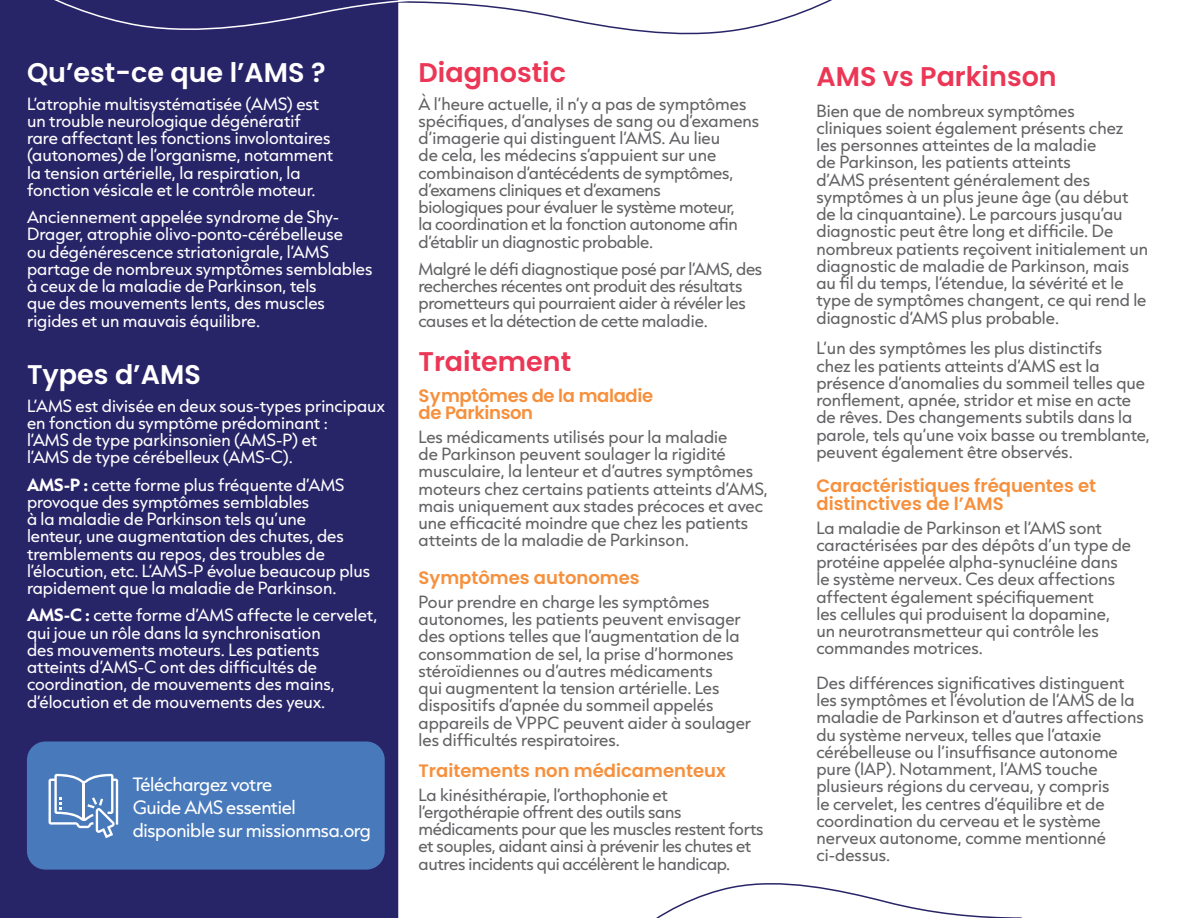
<style>
.page{position:relative;width:1188px;height:918px;background:#fff}
.page>*{position:absolute;margin:0;border:0;box-sizing:border-box;transform-origin:0 0}
.t1{font:600 27px "Poppins";color:#eb3655}
.t2{font:600 27px "Poppins";color:#fff}
.t3{font:600 18px/17.2px "Poppins";color:#f6903c}
.t4{font:600 18px/17.2px "Poppins";letter-spacing:-.02em;color:#f6903c}
.t5{font:16.35px/23.2px "Capitana";letter-spacing:-.02em;color:#fff}
.t6{font:15px/17.2px "Capitana";color:#636366}
.t7{font:15px/17.2px "Capitana";color:#fff}
.t8{font:15px/17.2px "Capitana";letter-spacing:-.02em;color:#636366}
.s1{font-weight:700}
</style>
<div class="page">
<div style="left:0;top:40px;width:398px;height:878px;background:#282468"></div>
<div style="left:27px;top:742px;width:358px;height:128px;background:#4a7ec0;border-radius:18px"></div>
<svg style="left:49px;top:774px;width:69px;height:64px"></svg>
<svg style="left:656px;top:883px;width:366px;height:35px"></svg>
<svg style="left:0;top:0;width:832px;height:40px"></svg>
<h1 class="t2" style="left:27px;top:57px;width:300px">Qu’est-ce que l’AMS ?</h1>
<p class="t7" style="left:27px;top:94px;width:308px">L’atrophie multisystématisée (AMS) est un trouble neurologique dégénératif rare affectant les fonctions involontaires (autonomes) de l’organisme, notamment la tension artérielle, la respiration, la fonction vésicale et le contrôle moteur.</p>
<p class="t7" style="left:27px;top:208px;width:347px">Anciennement appelée syndrome de Shy-Drager, atrophie olivo-ponto-cérébelleuse<br>ou dégénérescence striatonigrale, l’AMS partage de nombreux symptômes semblables à ceux de la maladie de Parkinson, tels<br>que des mouvements lents, des muscles rigides et un mauvais équilibre.</p>
<h1 class="t2" style="left:27px;top:359px;width:175px">Types d’AMS</h1>
<p class="t7" style="left:27px;top:396px;width:359px">L’AMS est divisée en deux sous-types principaux en fonction du symptôme prédominant :<br>l’AMS de type parkinsonien (AMS-P) et<br>l’AMS de type cérébelleux (AMS-C).</p>
<p class="t7" style="left:27px;top:475px;width:345px"><span class="s1">AMS-P :</span> cette forme plus fréquente d’AMS provoque des symptômes semblables<br>à la maladie de Parkinson tels qu’une<br>lenteur, une augmentation des chutes, des tremblements au repos, des troubles de l’élocution, etc. L’AMS-P évolue beaucoup plus rapidement que la maladie de Parkinson.</p>
<p class="t7" style="left:27px;top:606px;width:352px"><span class="s1">AMS-C :</span> cette forme d’AMS affecte le cervelet, qui joue un rôle dans la synchronisation<br>des mouvements moteurs. Les patients atteints d’AMS-C ont des difficultés de coordination, de mouvements des mains, d’élocution et de mouvements des yeux.</p>
<p class="t5" style="left:133px;top:772px;width:240px">Téléchargez votre<br>Guide AMS essentiel disponible sur missionmsa.org</p>
<h1 class="t1" style="left:418px;top:57px;width:149px">Diagnostic</h1>
<p class="t8" style="left:418px;top:94px;width:342px">À l’heure actuelle, il n’y a pas de symptômes spécifiques, d’analyses de sang ou d’examens d’imagerie qui distinguent l’AMS. Au lieu<br>de cela, les médecins s’appuient sur une combinaison d’antécédents de symptômes, d’examens cliniques et d’examens<br>biologiques pour évaluer le système moteur,<br>la coordination et la fonction autonome afin d’établir un diagnostic probable.</p>
<p class="t8" style="left:418px;top:260px;width:345px">Malgré le défi diagnostique posé par l’AMS, des recherches récentes ont produit des résultats prometteurs qui pourraient aider à révéler les causes et la détection de cette maladie.</p>
<h1 class="t1" style="left:418px;top:346px;width:154px">Traitement</h1>
<p class="t4" style="left:418px;top:387px;width:236px">Symptômes de la maladie de Parkinson</p>
<p class="t6" style="left:418px;top:428px;width:351px">Les médicaments utilisés pour la maladie<br>de Parkinson peuvent soulager la rigidité musculaire, la lenteur et d’autres symptômes moteurs chez certains patients atteints d’AMS, mais uniquement aux stades précoces et avec une efficacité moindre que chez les patients atteints de la maladie de Parkinson.</p>
<p class="t3" style="left:419px;top:569px;width:223px">Symptômes autonomes</p>
<p class="t6" style="left:419px;top:593px;width:334px">Pour prendre en charge les symptômes autonomes, les patients peuvent envisager des options telles que l’augmentation de la consommation de sel, la prise d’hormones stéroïdiennes ou d’autres médicaments<br>qui augmentent la tension artérielle. Les dispositifs d’apnée du sommeil appelés appareils de VPPC peuvent aider à soulager les difficultés respiratoires.</p>
<p class="t3" style="left:419px;top:762px;width:309px">Traitements non médicamenteux</p>
<p class="t8" style="left:419px;top:785px;width:347px">La kinésithérapie, l’orthophonie et l’ergothérapie offrent des outils sans médicaments pour que les muscles restent forts et souples, aidant ainsi à prévenir les chutes et autres incidents qui accélèrent le handicap.</p>
<h1 class="t1" style="left:816px;top:61px;width:242px">AMS vs Parkinson</h1>
<p class="t6" style="left:816px;top:102px;width:333px">Bien que de nombreux symptômes<br>cliniques soient également présents chez<br>les personnes atteintes de la maladie<br>de Parkinson, les patients atteints<br>d’AMS présentent généralement des symptômes à un plus jeune âge (au début de la cinquantaine). Le parcours jusqu’au diagnostic peut être long et difficile. De nombreux patients reçoivent initialement un diagnostic de maladie de Parkinson, mais au fil du temps, l’étendue, la sévérité et le type de symptômes changent, ce qui rend le diagnostic d’AMS plus probable.</p>
<p class="t6" style="left:816px;top:339px;width:335px">L’un des symptômes les plus distinctifs<br>chez les patients atteints d’AMS est la présence d’anomalies du sommeil telles que ronflement, apnée, stridor et mise en acte de rêves. Des changements subtils dans la parole, tels qu’une voix basse ou tremblante, peuvent également être observés.</p>
<p class="t3" style="left:816px;top:478px;width:281px">Caractéristiques fréquentes et distinctives de l’AMS</p>
<p class="t6" style="left:816px;top:519px;width:316px">La maladie de Parkinson et l’AMS sont caractérisées par des dépôts d’un type de protéine appelée alpha-synucléine dans le système nerveux. Ces deux affections affectent également spécifiquement<br>les cellules qui produisent la dopamine, un neurotransmetteur qui contrôle les commandes motrices.</p>
<p class="t6" style="left:816px;top:674px;width:329px">Des différences significatives distinguent les symptômes et l’évolution de l’AMS de la maladie de Parkinson et d’autres affections du système nerveux, telles que l’ataxie cérébelleuse ou l’insuffisance autonome pure (IAP). Notamment, l’AMS touche plusieurs régions du cerveau, y compris<br>le cervelet, les centres d’équilibre et de coordination du cerveau et le système nerveux autonome, comme mentionné ci-dessus.</p>
</div>
